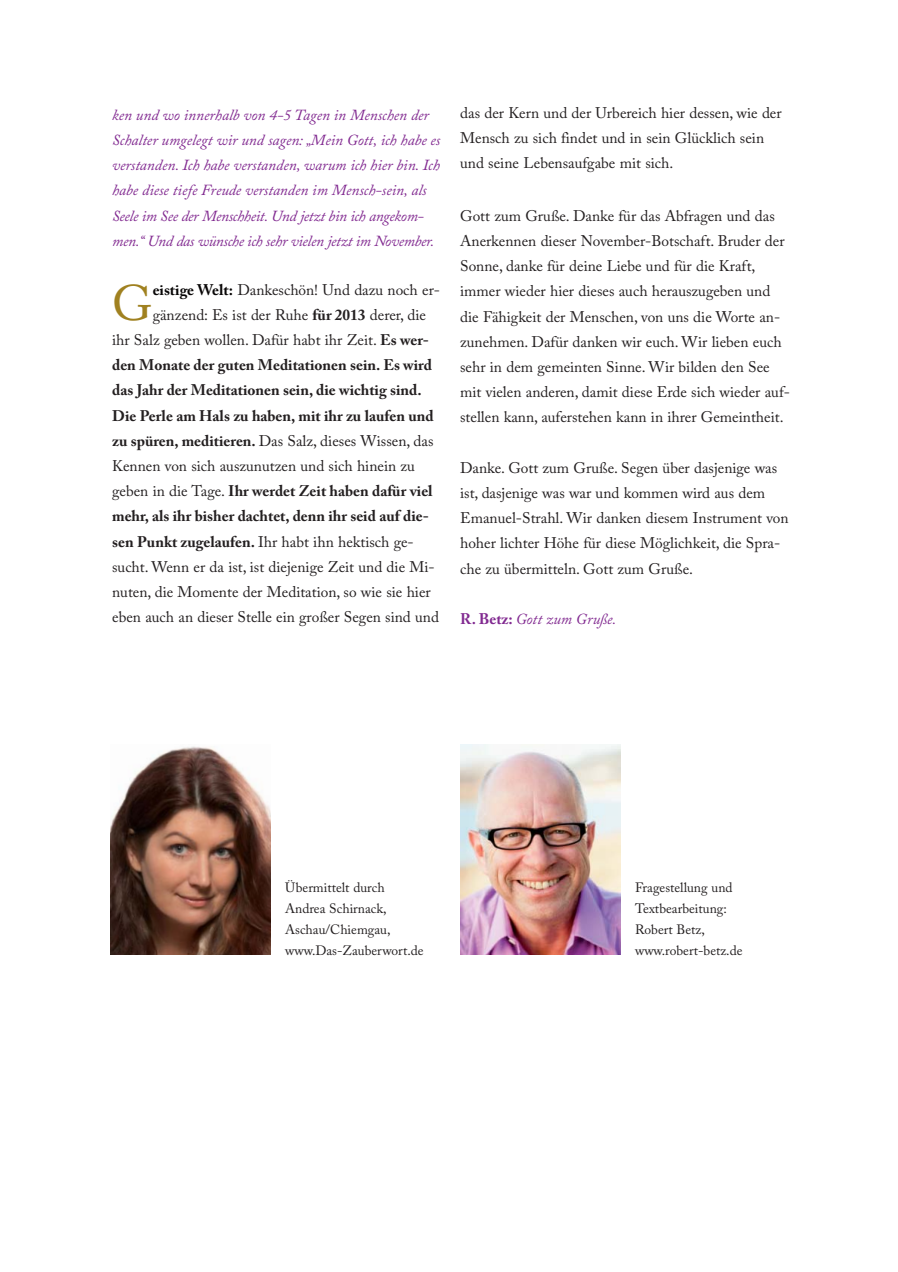
<style>
.page{position:relative;width:898px;height:1272px;background:#fff}
.page>*{position:absolute;margin:0;border:0;box-sizing:border-box;transform-origin:0 0}
.t1{font:49.5px "Adobe Caslon Pro";color:#a08120}
.t2{font:15.3px/25.2px "Adobe Caslon Pro";color:#231f20}
.t3{font:italic 15.3px/25.2px "Adobe Caslon Pro";color:#812990}
.t4{font:700 15.3px "Adobe Caslon Pro";color:#231f20}
.t5{font:13.5px/21px "Adobe Caslon Pro";color:#231f20}
.s1{font-weight:700;color:#080606}
.s2{font-weight:700}
.s3{font-weight:400}
.s4{font-weight:700;font-style:normal}
</style>
<div class="page">
<img style="left:111px;top:746px;width:159px;height:208px">
<img style="left:460px;top:744px;width:159px;height:210px">
<p class="t3" style="left:112px;top:104px;width:329px">ken und wo innerhalb von 4-5 Tagen in Menschen der Schalter umgelegt wir und sagen: „Mein Gott, ich habe es verstanden. Ich habe verstanden, warum ich hier bin. Ich habe diese tiefe Freude verstanden im Mensch-sein, als Seele im See der Menschheit. Und jetzt bin ich angekom&shy;men.“ Und das wünsche ich sehr vielen jetzt im November.</p>
<h1 class="t1" style="left:112px;top:284px;width:42px">G</h1>
<p class="t2" style="left:153px;top:278px;width:289px"><span class="s1">eistige Welt:</span> Dankeschön! Und dazu noch er-</p>
<p class="t2" style="left:153px;top:304px;width:275px">gänzend: Es ist der Ruhe <span class="s2">für 2013</span> derer, die</p>
<p class="t2" style="left:112px;top:329px;width:318px">ihr Salz geben wollen. Dafür habt ihr Zeit. <span class="s2">Es wer-</span></p>
<p class="t4" style="left:112px;top:359px;width:321px">den Monate der guten Meditationen sein. Es wird</p>
<p class="t4" style="left:112px;top:384px;width:311px">das Jahr der Meditationen sein, die wichtig sind.</p>
<p class="t4" style="left:112px;top:409px;width:323px">Die Perle am Hals zu haben, mit ihr zu laufen und</p>
<p class="t2" style="left:112px;top:430px;width:323px"><span class="s2">zu spüren, meditieren.</span> Das Salz, dieses Wissen, das</p>
<p class="t2" style="left:112px;top:455px;width:304px">Kennen von sich auszunutzen und sich hinein zu</p>
<p class="t4" style="left:112px;top:485px;width:322px"><span class="s3">geben in die Tage.</span> Ihr werdet Zeit haben dafür viel</p>
<p class="t4" style="left:112px;top:510px;width:318px">mehr, als ihr bisher dachtet, denn ihr seid auf die-</p>
<p class="t2" style="left:112px;top:530px;width:303px"><span class="s2">sen Punkt zugelaufen.</span> Ihr habt ihn hektisch ge-</p>
<p class="t2" style="left:112px;top:556px;width:324px">sucht. Wenn er da ist, ist diejenige Zeit und die Mi-</p>
<p class="t2" style="left:112px;top:581px;width:320px">nuten, die Momente der Meditation, so wie sie hier</p>
<p class="t2" style="left:112px;top:606px;width:328px">eben auch an dieser Stelle ein großer Segen sind und</p>
<p class="t2" style="left:460px;top:102px;width:323px">das der Kern und der Urbereich hier dessen, wie der<br>Mensch zu sich findet und in sein Glücklich sein und seine Lebensaufgabe mit sich.</p>
<p class="t2" style="left:460px;top:205px;width:331px">Gott zum Gruße. Danke für das Abfragen und das Anerkennen dieser November-Botschaft. Bruder der Sonne, danke für deine Liebe und für die Kraft, immer wieder hier dieses auch herauszugeben und die Fähigkeit der Menschen, von uns die Worte an&shy;zunehmen. Dafür danken wir euch. Wir lieben euch sehr in dem gemeinten Sinne. Wir bilden den See mit vielen anderen, damit diese Erde sich wieder auf&shy;stellen kann, auferstehen kann in ihrer Gemeintheit.</p>
<p class="t2" style="left:460px;top:457px;width:330px">Danke. Gott zum Gruße. Segen über dasjenige was ist, dasjenige was war und kommen wird aus dem Emanuel-Strahl. Wir danken diesem Instrument von hoher lichter Höhe für diese Möglichkeit, die Spra&shy;che zu übermitteln. Gott zum Gruße.</p>
<p class="t3" style="left:460px;top:608px;width:157px"><span class="s4">R. Betz:</span> Gott zum Gruße.</p>
<p class="t5" style="left:285px;top:878px;width:140px">Übermittelt durch<br>Andrea Schirnack,<br>Aschau/Chiemgau, www.Das-Zauberwort.de</p>
<p class="t5" style="left:634px;top:878px;width:109px">Fragestellung und<br>Textbearbeitung:<br>Robert Betz, www.robert-betz.de</p>
</div>
